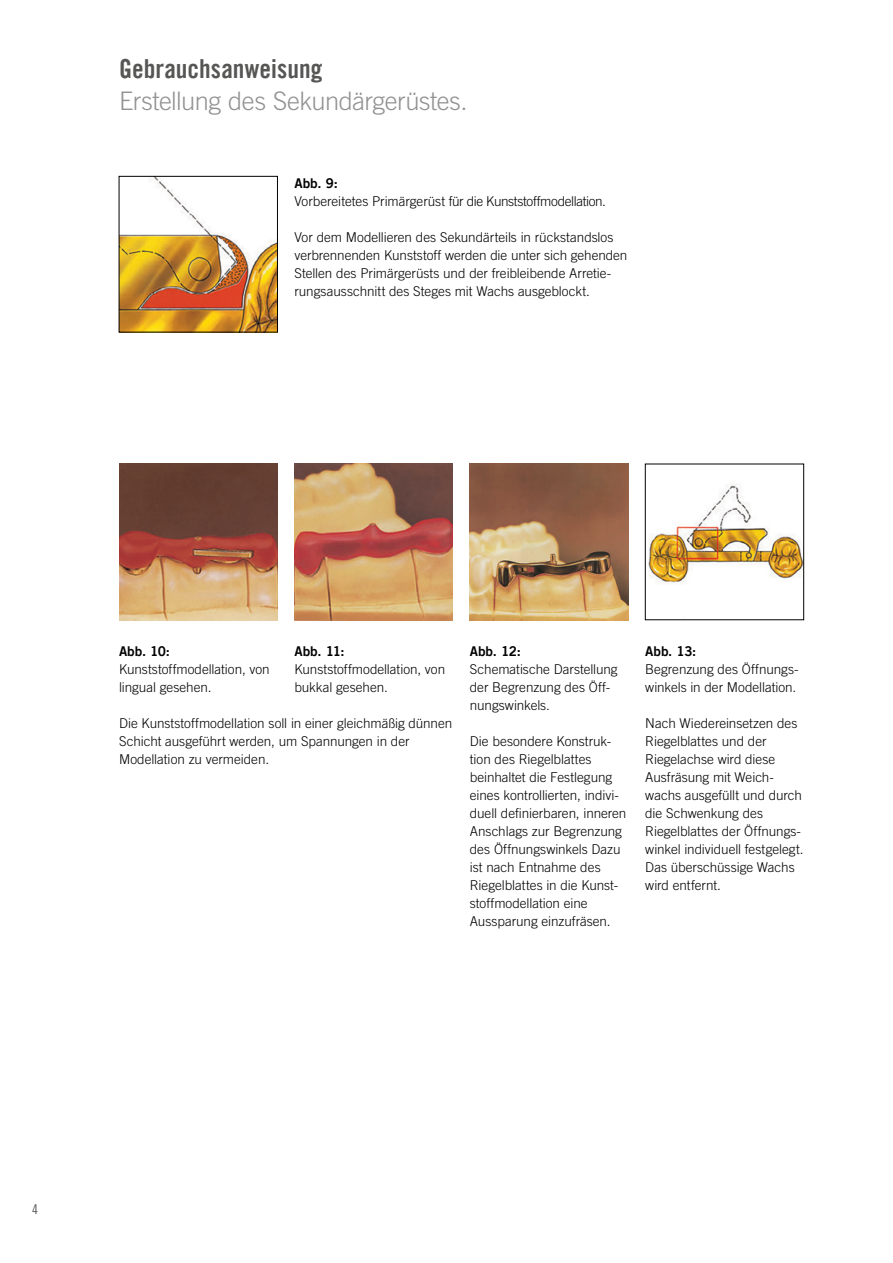
<style>
.page{position:relative;width:893px;height:1263px;background:#fff}
.page>*{position:absolute;margin:0;border:0;box-sizing:border-box;transform-origin:0 0}
.t1{font:26.25px "Trade Gothic LT Com Bd Cn 20";color:#565655}
.t2{font:300 25.5px "Trade Gothic LT Com";letter-spacing:-.02em;color:#929292}
.t3{font:300 13.5px/18px "Trade Gothic LT Com";letter-spacing:-.005em;color:#000}
.t4{font:13.5px "Trade Gothic LT Com Bd 2";color:#000}
.t5{font:13.5px "Trade Gothic LT Com Cn 18";color:#565655}
</style>
<div class="page">
<img style="left:121px;top:178px;width:155px;height:152px">
<div style="left:119px;top:176px;width:159px;height:156px;border:1px solid #000"></div>
<img style="left:648px;top:484px;width:154px;height:100px">
<div style="left:645px;top:464px;width:159px;height:156px;border:1px solid #000"></div>
<img style="left:119px;top:464px;width:158px;height:156px">
<img style="left:294px;top:464px;width:159px;height:156px">
<img style="left:470px;top:464px;width:158px;height:156px">
<h1 class="t1" style="left:119px;top:53px;width:205px">Gebrauchsanweisung</h1>
<h2 class="t2" style="left:119px;top:86px;width:350px">Erstellung des Sekundärgerüstes.</h2>
<p class="t4" style="left:294px;top:175px;width:45px">Abb. 9:</p>
<p class="t3" style="left:294px;top:192px;width:313px">Vorbereitetes Primärgerüst für die Kunststoffmodellation.</p>
<p class="t3" style="left:294px;top:228px;width:334px">Vor dem Modellieren des Sekundärteils in rückstandslos verbrennenden Kunststoff werden die unter sich gehenden Stellen des Primärgerüsts und der freibleibende Arretie&shy;rungsausschnitt des Steges mit Wachs ausgeblockt.</p>
<p class="t4" style="left:119px;top:643px;width:53px">Abb. 10:</p>
<p class="t3" style="left:119px;top:660px;width:152px">Kunststoffmodellation, von lingual gesehen.</p>
<p class="t4" style="left:294px;top:643px;width:52px">Abb. 11:</p>
<p class="t3" style="left:294px;top:660px;width:152px">Kunststoffmodellation, von bukkal gesehen.</p>
<p class="t3" style="left:119px;top:714px;width:335px">Die Kunststoffmodellation soll in einer gleichmäßig dünnen<br>Schicht ausgeführt werden, um Spannungen in der<br>Modellation zu vermeiden.</p>
<p class="t4" style="left:470px;top:643px;width:53px">Abb. 12:</p>
<p class="t3" style="left:470px;top:660px;width:149px">Schematische Darstellung der Begrenzung des Öff&shy;nungswinkels.</p>
<p class="t3" style="left:470px;top:732px;width:158px">Die besondere Konstruk&shy;tion des Riegelblattes beinhaltet die Festlegung eines kontrollierten, indivi&shy;duell definierbaren, inneren<br>Anschlags zur Begrenzung des Öffnungswinkels Dazu ist nach Entnahme des<br>Riegelblattes in die Kunst&shy;stoffmodellation eine<br>Aussparung einzufräsen.</p>
<p class="t4" style="left:645px;top:643px;width:53px">Abb. 13:</p>
<p class="t3" style="left:645px;top:660px;width:155px">Begrenzung des Öffnungs&shy;winkels in der Modellation.</p>
<p class="t3" style="left:645px;top:714px;width:160px">Nach Wiedereinsetzen des<br>Riegelblattes und der<br>Riegelachse wird diese<br>Ausfräsung mit Weich&shy;wachs ausgefüllt und durch die Schwenkung des<br>Riegelblattes der Öffnungs&shy;winkel individuell festgelegt.<br>Das überschüssige Wachs wird entfernt.</p>
<p class="t5" style="left:32px;top:1201px;width:7px">4</p>
</div>
